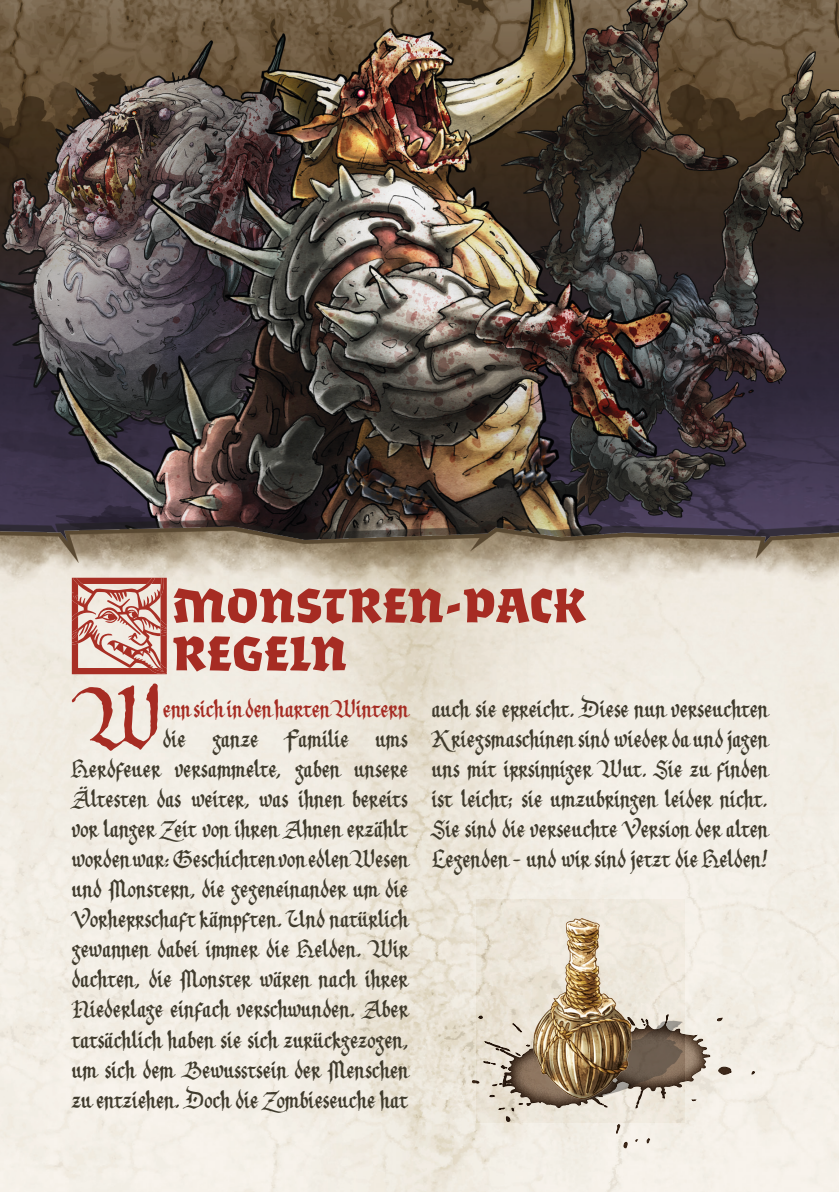
<style>
.page{position:relative;width:839px;height:1192px;background:#fff}
.page>*{position:absolute;margin:0;border:0;box-sizing:border-box;transform-origin:0 0}
.Citations_2{font:106.6px "Longbow BB";color:#a62c23}
.T2{font:900 52px/48px "Algo ZF";color:#a62c23}
.Citations_2-2{font:30px/30px "Longbow BB";letter-spacing:.02em;color:#403b2d;text-align:right}
.s1{color:#a62c23}
</style>
<div class="page">
<img style="left:0;top:0;width:838px;height:520px">
<img style="left:0;top:526px;width:838px;height:666px">
<svg style="left:72px;top:578px;width:95px;height:96px;background:#cd9187"></svg>
<svg style="left:471px;top:1014px;width:284px;height:134px;background:#e9e3da"></svg>
<svg style="left:476px;top:900px;width:208px;height:222px;background:#c8bba8"></svg>
<p class="T2" style="left:172px;top:581px;width:415px">MONSTREN-PACK<br>REGELN</p>
<p class="Citations_2" style="left:80px;top:664px;width:85px">W</p>
<p class="Citations_2-2" style="left:72px;top:695px;width:337px"><span class="s1">enn sich in den harten Wintern<br></span>die ganze Familie ums Herdfeuer versammelte, gaben unsere Ältesten das weiter, was ihnen bereits vor langer Zeit von ihren Ahnen erzählt worden war: Geschichten von edlen Wesen und Monstern, die gegeneinander um die Vorherrschaft kämpften. Und natürlich gewannen dabei immer die Helden. Wir dachten, die Monster wären nach ihrer Niederlage einfach verschwunden. Aber tatsächlich haben sie sich zurückgezogen, um sich dem Bewusstsein der Menschen zu entziehen. Doch die Zombieseuche hat</p>
<p class="Citations_2-2" style="left:431px;top:695px;width:337px;text-align:justify">auch sie erreicht. Diese nun verseuchten Kriegsmaschinen sind wieder da und jagen uns mit irrsinniger Wut. Sie zu finden ist leicht; sie umzubringen leider nicht.<br>Sie sind die verseuchte Version der alten Legenden - und wir sind jetzt die Helden!</p>
</div>
